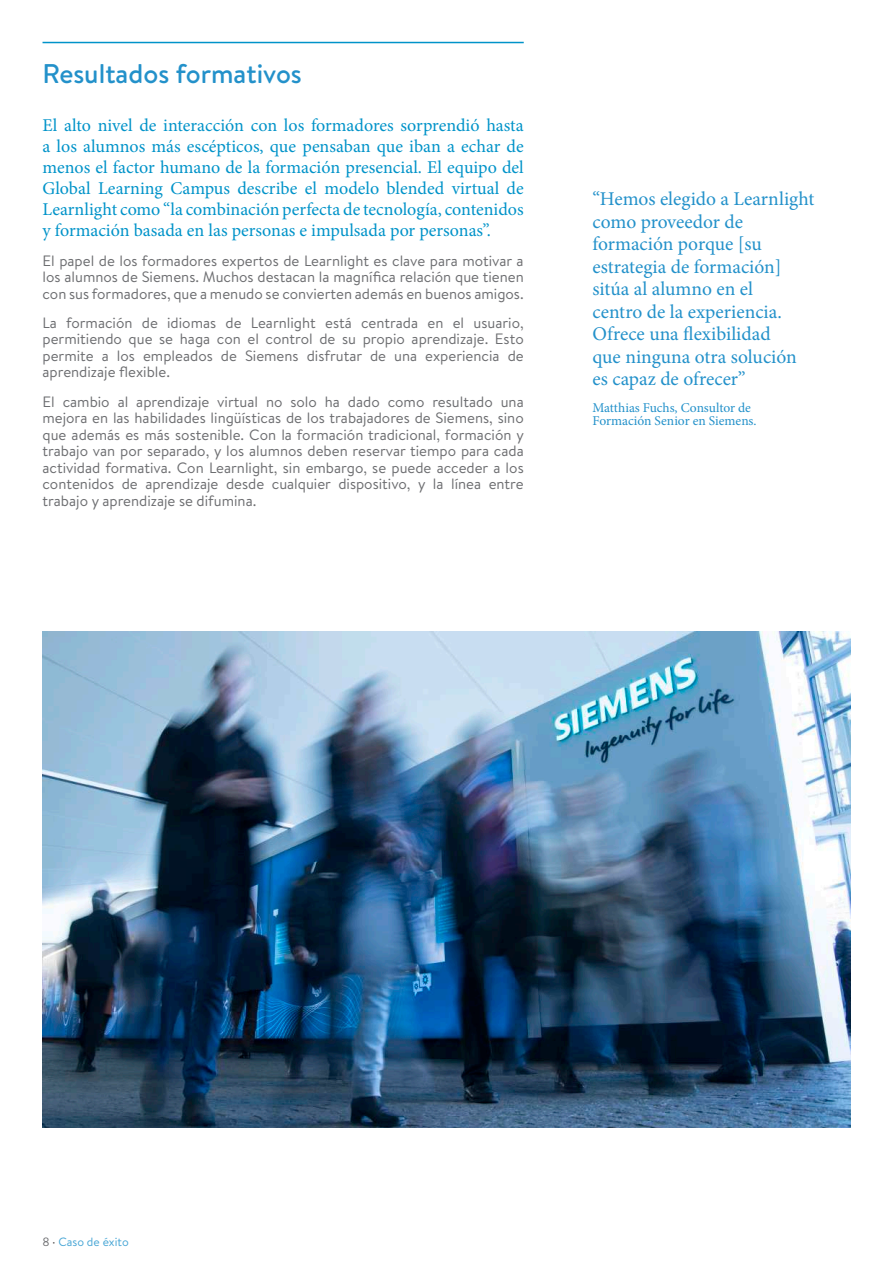
<style>
.page{position:relative;width:893px;height:1263px;background:#fff}
.page>*{position:absolute;margin:0;border:0;box-sizing:border-box;transform-origin:0 0}
.t1{font:500 27px "Brandon Text";color:#2391ca}
.t2{font:19.5px/22.5px "Minion Pro";color:#2391ca}
.t3{font:18px/21px "Minion Pro";color:#0093c9;text-align:justify}
.t4{font:15px/16.5px "Brandon Text";color:#6c6d70;text-align:justify}
.t5{font:13.5px/13.5px "Minion Pro";letter-spacing:-.005em;color:#2391ca}
.t6{font:12px "Brandon Text";color:#46a5d5}
.s1{color:#6c6d70}
.s2{color:#231f20}
</style>
<div class="page">
<hr style="left:43px;top:42px;width:481px;height:1px;background:#0093c9">
<img style="left:43px;top:631px;width:807px;height:497px">
<h1 class="t1" style="left:43px;top:55px;width:261px">Resultados formativos</h1>
<p class="t3" style="left:43px;top:115px;width:483px">El alto nivel de interacción con los formadores sorprendió hasta a los alumnos más escépticos, que pensaban que iban a echar de menos el factor humano de la formación presencial. El equipo del Global Learning Campus describe el modelo blended virtual de Learnlight como “la combinación perfecta de tecnología, contenidos y formación basada en las personas e impulsada por personas”.</p>
<p class="t4" style="left:43px;top:252px;width:483px">El papel de los formadores expertos de Learnlight es clave para motivar a los alumnos de Siemens. Muchos destacan la magnífica relación que tienen con sus formadores, que a menudo se convierten además en buenos amigos.</p>
<p class="t4" style="left:43px;top:314px;width:483px">La formación de idiomas de Learnlight está centrada en el usuario, permitiendo que se haga con el control de su propio aprendizaje. Esto permite a los empleados de Siemens disfrutar de una experiencia de aprendizaje flexible.</p>
<p class="t4" style="left:43px;top:393px;width:483px">El cambio al aprendizaje virtual no solo ha dado como resultado una mejora en las habilidades lingüísticas de los trabajadores de Siemens, sino que además es más sostenible. Con la formación tradicional, formación y trabajo van por separado, y los alumnos deben reservar tiempo para cada actividad formativa. Con Learnlight, sin embargo, se puede acceder a los contenidos de aprendizaje desde cualquier dispositivo, y la línea entre trabajo y aprendizaje se difumina.</p>
<h2 class="t2" style="left:592px;top:188px;width:223px">“Hemos elegido a Learnlight como proveedor de formación porque [su estrategia de formación] sitúa al alumno en el<br>centro de la experiencia.<br>Ofrece una flexibilidad<br>que ninguna otra solución es capaz de ofrecer”</h2>
<p class="t5" style="left:592px;top:401px;width:166px">Matthias Fuchs, Consultor de<br>Formación Senior en Siemens.</p>
<p class="t6" style="left:43px;top:1233px;width:88px"><span class="s1">8</span> <span class="s2">·</span> Caso de éxito</p>
</div>
